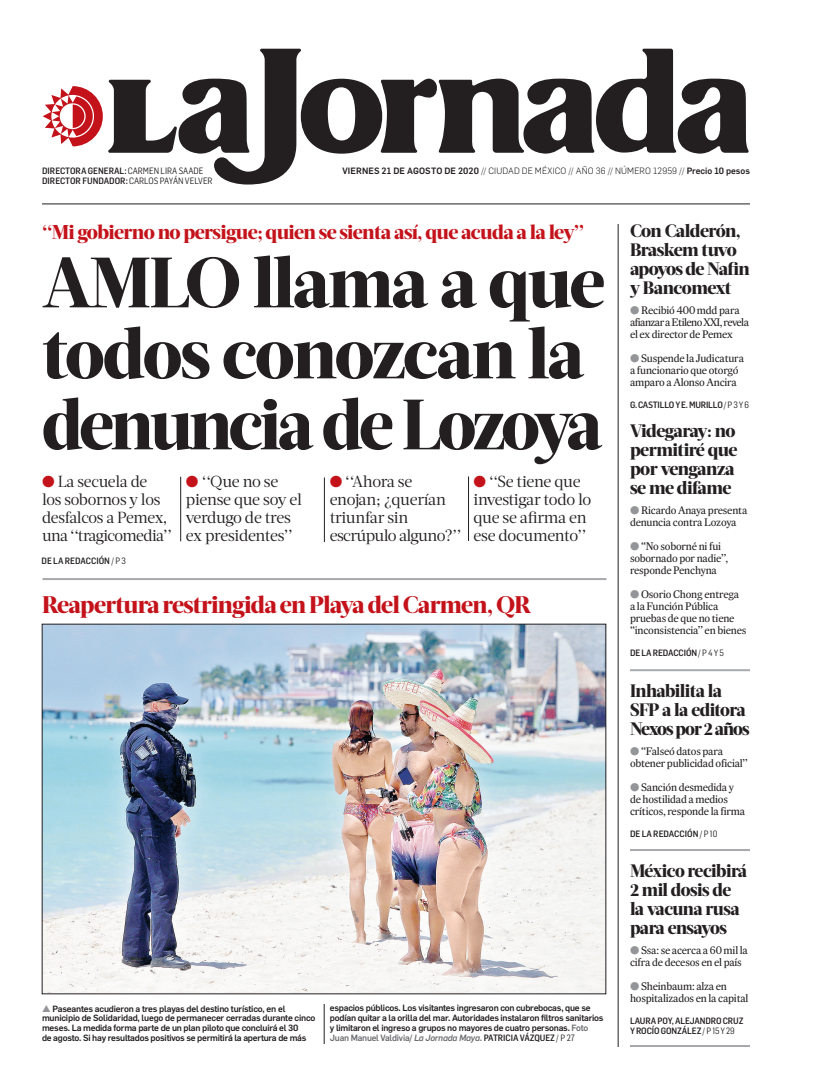
<style>
.page{position:relative;width:822px;height:1089px;background:#fff}
.page>*{position:absolute;margin:0;border:0;box-sizing:border-box;transform-origin:0 0}
.CABEZA_72{font:800 71px/71px "Acta Headline";letter-spacing:-.035em;color:#231f20}
.CABEZA_FOTO_24{font:800 24px "Acta Headline";letter-spacing:-.03em;color:#c4121a}
.BALAZO_ROJO_19{font:800 20px "Acta Headline";letter-spacing:-.03em;color:#c4121a}
.AVISO_18{font:800 18px/19px "Acta Headline";letter-spacing:-.03em;color:#231f20}
.SUMARIO_17{font:16px/18px "Acta Deck";letter-spacing:-.02em;color:#231f20}
.SUMARIO_9_5{font:11px/12px "Expresso Tx";letter-spacing:-.02em;color:#231f20}
.SUMARIO_9_5-2{font:500 9px/10px "Flama Semicond";letter-spacing:-.01em;color:#231f20}
.CREDITO_PORTADA{font:500 9px "Flama Semicond";color:#231f20}
.FECHA_AÑO_NUM_PORTAD{font:300 9px "Flama";letter-spacing:.015em;color:#231f20}
.PIE_DE_FOTO_SIN_PLEC{font:500 8.9px/9.9px "Flama";letter-spacing:-.025em;color:#231f20}
.s1{font-weight:400}
.s2{font-weight:500}
.s3{color:#c4121a}
.s4{color:#939598}
.s5{color:#6c6d70}
.s6{font-style:italic;color:#6c6d70}
.s7{font-family:"Flama Semicond";font-size:9px}
.s8{font-family:"Flama Semicond";font-weight:400;font-size:9px}
</style>
<div class="page">
<svg style="left:43px;top:49px;width:706px;height:136px"></svg>
<hr style="left:42px;top:204px;width:708px;height:1px;background:#231f20">
<hr style="left:618px;top:224px;width:1px;height:823px;background:#231f20">
<hr style="left:181px;top:477px;width:1px;height:64px;background:#231f20">
<hr style="left:324px;top:477px;width:1px;height:65px;background:#231f20">
<hr style="left:468px;top:476px;width:1px;height:65px;background:#231f20">
<img style="left:44px;top:626px;width:560px;height:366px">
<hr style="left:324px;top:1004px;width:1px;height:40px;background:#231f20">
<hr style="left:630px;top:669px;width:120px;height:2px;background:#a8a9ad">
<hr style="left:630px;top:849px;width:120px;height:2px;background:#a8a9ad">
<hr style="left:630px;top:1045px;width:120px;height:2px;background:#a8a9ad">
<hr style="left:42px;top:578px;width:564px;height:2px;background:#a8a9ad">
<p class="CREDITO_PORTADA" style="left:42px;top:165px;width:163px">DIRECTORA GENERAL: <span class="s1">CARMEN LIRA SAADE</span></p>
<p class="FECHA_AÑO_NUM_PORTAD" style="left:342px;top:164px;width:409px"><span class="s2">VIERNES 21 DE AGOSTO DE 2020</span> // CIUDAD DE MÉXICO // AÑO 36 // NÚMERO 12959 // <span class="s2">Precio 10 pesos</span></p>
<p class="CREDITO_PORTADA" style="left:42px;top:175px;width:172px">DIRECTOR FUNDADOR: <span class="s1">CARLOS PAYÁN VELVER</span></p>
<p class="BALAZO_ROJO_19" style="left:42px;top:220px;width:544px">‘‘Mi gobierno no persigue; quien se sienta así, que acuda a la ley’’</p>
<p class="CABEZA_72" style="left:42px;top:248px;width:565px">AMLO llama a que todos conozcan la denuncia de Lozoya</p>
<p class="SUMARIO_17" style="left:42px;top:472px;width:132px"><span class="s3">●</span> La secuela de<br>los sobornos y los desfalcos a Pemex, una ‘‘tragicomedia’’</p>
<p class="SUMARIO_17" style="left:186px;top:472px;width:117px"><span class="s3">●</span> ‘‘Que no se piense que soy el verdugo de tres ex presidentes’’</p>
<p class="SUMARIO_17" style="left:330px;top:472px;width:133px"><span class="s3">●</span> ‘‘Ahora se enojan; ¿querían triunfar sin escrúpulo alguno?’’</p>
<p class="SUMARIO_17" style="left:474px;top:472px;width:119px"><span class="s3">●</span> ‘‘Se tiene que investigar todo lo que se afirma en ese documento’’</p>
<p class="CREDITO_PORTADA" style="left:42px;top:555px;width:86px">DE LA REDACCIÓN <span class="s1">/ P 3</span></p>
<p class="CABEZA_FOTO_24" style="left:42px;top:590px;width:491px">Reapertura restringida en Playa del Carmen, QR</p>
<p class="PIE_DE_FOTO_SIN_PLEC" style="left:42px;top:1003px;width:275px"><span class="s4">▲</span> Paseantes acudieron a tres playas del destino turístico, en el municipio de Solidaridad, luego de permanecer cerradas durante cinco meses. La medida forma parte de un plan piloto que concluirá el 30<br>de agosto. Si hay resultados positivos se permitirá la apertura de más</p>
<p class="PIE_DE_FOTO_SIN_PLEC" style="left:330px;top:1003px;width:275px">espacios públicos. Los visitantes ingresaron con cubrebocas, que se podían quitar a la orilla del mar. Autoridades instalaron filtros sanitarios y limitaron el ingreso a grupos no mayores de cuatro personas. <span class="s5">Foto Juan Manuel Valdivia/</span> <span class="s6">La Jornada Maya</span><span class="s5">.</span> <span class="s7">PATRICIA VÁZQUEZ</span> <span class="s8">/ P 27</span></p>
<p class="AVISO_18" style="left:630px;top:222px;width:121px">Con Calderón,<br>Braskem tuvo apoyos de Nafin y Bancomext</p>
<p class="SUMARIO_9_5" style="left:630px;top:304px;width:121px"><span class="s4">●</span> Recibió 400 mdd para afianzar a Etileno XXI, revela el ex director de Pemex</p>
<p class="SUMARIO_9_5" style="left:630px;top:352px;width:116px"><span class="s4">●</span> Suspende la Judicatura a funcionario que otorgó amparo a Alonso Ancira</p>
<p class="SUMARIO_9_5-2" style="left:630px;top:400px;width:120px">G. CASTILLO Y E. MURILLO <span class="s1">/ P 3 Y 6</span></p>
<p class="AVISO_18" style="left:630px;top:421px;width:109px">Videgaray: no permitiré que por venganza se me difame</p>
<p class="SUMARIO_9_5" style="left:630px;top:504px;width:119px"><span class="s4">●</span> Ricardo Anaya presenta denuncia contra Lozoya</p>
<p class="SUMARIO_9_5" style="left:630px;top:540px;width:100px"><span class="s4">●</span> ‘‘No soborné ni fui sobornado por nadie’’, responde Penchyna</p>
<p class="SUMARIO_9_5" style="left:630px;top:588px;width:118px"><span class="s4">●</span> Osorio Chong entrega a la Función Pública pruebas de que no tiene ‘‘inconsistencia’’ en bienes</p>
<p class="SUMARIO_9_5-2" style="left:630px;top:647px;width:96px">DE LA REDACCIÓN <span class="s1">/ P 4 Y 5</span></p>
<p class="AVISO_18" style="left:630px;top:681px;width:121px">Inhabilita la<br>SFP a la editora<br>Nexos por 2 años</p>
<p class="SUMARIO_9_5" style="left:630px;top:745px;width:119px"><span class="s4">●</span> ‘‘Falseó datos para obtener publicidad oficial’’</p>
<p class="SUMARIO_9_5" style="left:630px;top:781px;width:117px"><span class="s4">●</span> Sanción desmedida y de hostilidad a medios críticos, responde la firma</p>
<p class="SUMARIO_9_5-2" style="left:630px;top:828px;width:89px">DE LA REDACCIÓN <span class="s1">/ P 10</span></p>
<p class="AVISO_18" style="left:630px;top:861px;width:119px">México recibirá<br>2 mil dosis de la vacuna rusa para ensayos</p>
<p class="SUMARIO_9_5" style="left:630px;top:944px;width:119px"><span class="s4">●</span> Ssa: se acerca a 60 mil la cifra de decesos en el país</p>
<p class="SUMARIO_9_5" style="left:630px;top:980px;width:120px"><span class="s4">●</span> Sheinbaum: alza en hospitalizados en la capital</p>
<p class="SUMARIO_9_5-2" style="left:630px;top:1015px;width:115px">LAURA POY, ALEJANDRO CRUZ<br>Y ROCÍO GONZÁLEZ <span class="s1">/ P 15 Y 29</span></p>
</div>
